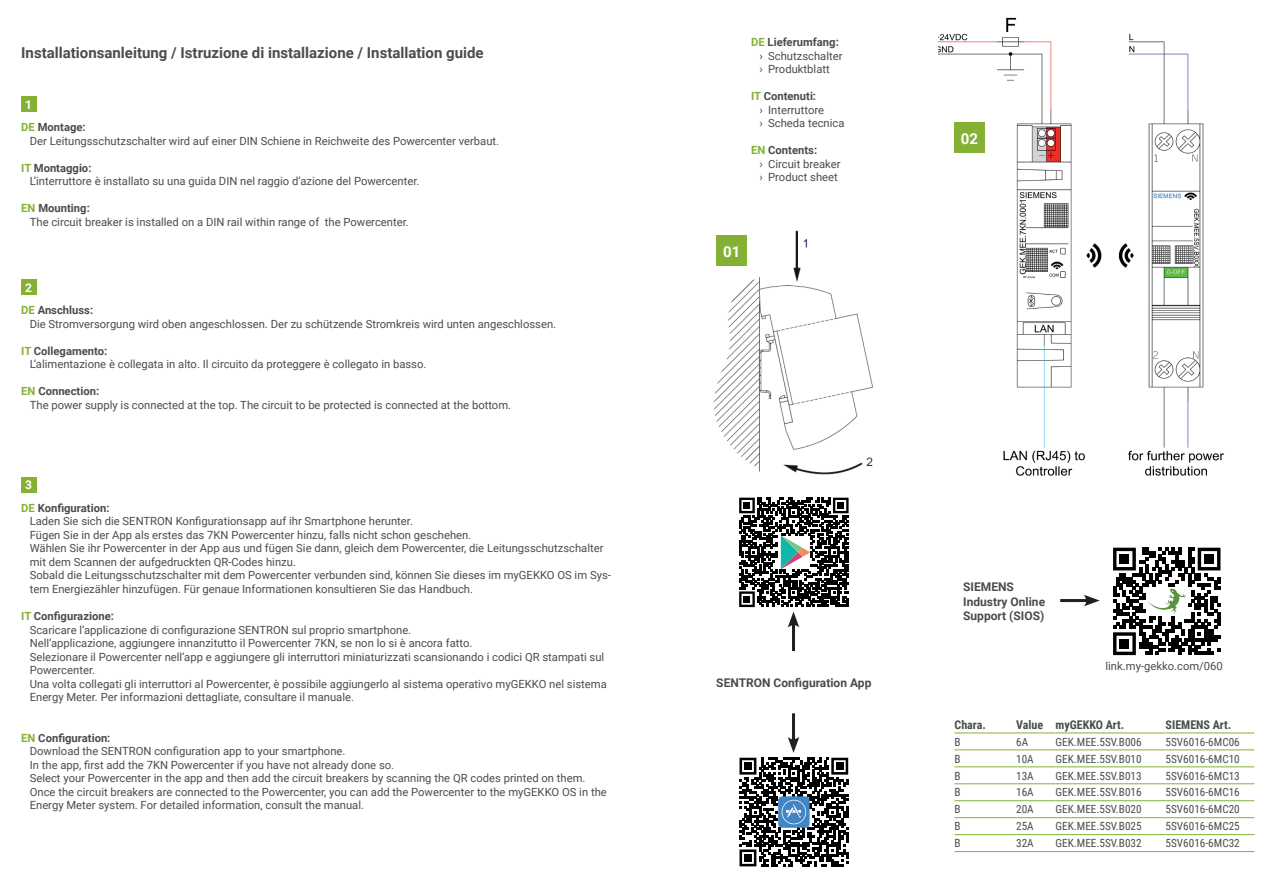
<style>
.page{position:relative;width:1263px;height:893px;background:#fff}
.page>*{position:absolute;margin:0;border:0;box-sizing:border-box;transform-origin:0 0}
.t1{font:700 15px "Roboto";color:#4b4c4d}
.t2{font:700 15px "Roboto";color:#fff}
.t3{font:700 12px/14.4px "Roboto";color:#4b4c4d}
.t4{font:700 12px "Roboto Condensed";color:#4b4c4d}
.t5{font:700 12px "Roboto";color:#fff}
.t6{font:11.25px/13.5px "Roboto";color:#4b4c4d}
.t7{font:11.25px "Roboto Condensed";color:#4b4c4d}
.s1{font-weight:700;color:#84b133}
.s2{font-weight:700}
</style>
<div class="page">
<img style="left:939px;top:17px;width:285px;height:459px">
<div style="left:954px;top:123px;width:30px;height:30px;background:#84b133"></div>
<div style="left:21px;top:97px;width:15px;height:15px;background:#84b133"></div>
<div style="left:21px;top:477px;width:15px;height:15px;background:#84b133"></div>
<div style="left:21px;top:280px;width:15px;height:15px;background:#84b133"></div>
<svg style="left:1113px;top:548px;width:107px;height:107px"></svg>
<div style="left:1119px;top:554px;width:10px;height:10px;background:#000"></div>
<div style="left:1204px;top:554px;width:10px;height:10px;background:#000"></div>
<div style="left:1119px;top:639px;width:10px;height:10px;background:#000"></div>
<img style="left:1146px;top:588px;width:42px;height:27px">
<hr style="left:1060px;top:599px;width:29px;height:3px;background:#231f20">
<svg style="left:1084px;top:595px;width:16px;height:11px"></svg>
<hr style="left:954px;top:750px;width:62px;height:1px;background:#84b133">
<hr style="left:1016px;top:750px;width:39px;height:1px;background:#84b133">
<hr style="left:1055px;top:750px;width:110px;height:1px;background:#84b133">
<hr style="left:1165px;top:750px;width:89px;height:1px;background:#84b133">
<hr style="left:954px;top:767px;width:62px;height:1px;background:#84b133">
<hr style="left:1016px;top:767px;width:39px;height:1px;background:#84b133">
<hr style="left:1055px;top:767px;width:110px;height:1px;background:#84b133">
<hr style="left:1165px;top:767px;width:89px;height:1px;background:#84b133">
<hr style="left:954px;top:783px;width:62px;height:1px;background:#84b133">
<hr style="left:1016px;top:783px;width:39px;height:1px;background:#84b133">
<hr style="left:1055px;top:783px;width:110px;height:1px;background:#84b133">
<hr style="left:1165px;top:783px;width:89px;height:1px;background:#84b133">
<hr style="left:954px;top:800px;width:62px;height:1px;background:#84b133">
<hr style="left:1016px;top:800px;width:39px;height:1px;background:#84b133">
<hr style="left:1055px;top:800px;width:110px;height:1px;background:#84b133">
<hr style="left:1165px;top:800px;width:89px;height:1px;background:#84b133">
<hr style="left:954px;top:817px;width:62px;height:1px;background:#84b133">
<hr style="left:1016px;top:817px;width:39px;height:1px;background:#84b133">
<hr style="left:1055px;top:817px;width:110px;height:1px;background:#84b133">
<hr style="left:1165px;top:817px;width:89px;height:1px;background:#84b133">
<hr style="left:954px;top:834px;width:62px;height:1px;background:#84b133">
<hr style="left:1016px;top:834px;width:39px;height:1px;background:#84b133">
<hr style="left:1055px;top:834px;width:110px;height:1px;background:#84b133">
<hr style="left:1165px;top:834px;width:89px;height:1px;background:#84b133">
<hr style="left:954px;top:851px;width:62px;height:1px;background:#84b133">
<hr style="left:1016px;top:851px;width:39px;height:1px;background:#84b133">
<hr style="left:1055px;top:851px;width:110px;height:1px;background:#84b133">
<hr style="left:1165px;top:851px;width:89px;height:1px;background:#84b133">
<hr style="left:954px;top:733px;width:62px;height:1px;background:#84b133">
<hr style="left:1016px;top:733px;width:39px;height:1px;background:#84b133">
<hr style="left:1055px;top:733px;width:110px;height:1px;background:#84b133">
<hr style="left:1165px;top:733px;width:89px;height:1px;background:#84b133">
<hr style="left:792px;top:713px;width:3px;height:29px;background:#231f20">
<svg style="left:739px;top:737px;width:109px;height:129px"></svg>
<hr style="left:792px;top:622px;width:3px;height:29px;background:#231f20">
<svg style="left:739px;top:498px;width:109px;height:130px"></svg>
<img style="left:713px;top:230px;width:160px;height:245px">
<div style="left:717px;top:236px;width:30px;height:30px;background:#84b133"></div>
<h1 class="t1" style="left:21px;top:42px;width:464px">Installationsanleitung / Istruzione di installazione / Installation guide</h1>
<p class="t5" style="left:25px;top:96px;width:8px">1</p>
<p class="t6" style="left:30px;top:120px;width:471px;text-indent:-8px"><span class="s1">DE</span> <span class="s2">Montage:<br></span>Der Leitungsschutzschalter wird auf einer DIN Schiene in Reichweite des Powercenter verbaut.</p>
<p class="t6" style="left:30px;top:161px;width:391px;text-indent:-9px"><span class="s1">IT</span> <span class="s2">Montaggio:<br></span>L‘interruttore è installato su una guida DIN nel raggio d‘azione del Powercenter.</p>
<p class="t6" style="left:30px;top:201px;width:380px;text-indent:-9px"><span class="s1">EN</span> <span class="s2">Mounting:<br></span>The circuit breaker is installed on a DIN rail within range of the Powercenter.</p>
<p class="t5" style="left:25px;top:279px;width:8px">2</p>
<p class="t6" style="left:30px;top:303px;width:528px;text-indent:-8px"><span class="s1">DE</span> <span class="s2">Anschluss:<br></span>Die Stromversorgung wird oben angeschlossen. Der zu schützende Stromkreis wird unten angeschlossen.</p>
<p class="t6" style="left:30px;top:344px;width:398px;text-indent:-9px"><span class="s1">IT</span> <span class="s2">Collegamento:<br></span>L‘alimentazione è collegata in alto. Il circuito da proteggere è collegato in basso.</p>
<p class="t6" style="left:30px;top:384px;width:483px;text-indent:-9px"><span class="s1">EN</span> <span class="s2">Connection:<br></span>The power supply is connected at the top. The circuit to be protected is connected at the bottom.</p>
<p class="t5" style="left:25px;top:477px;width:8px">3</p>
<p class="t6" style="left:30px;top:501px;width:583px;text-indent:-8px"><span class="s1">DE</span> <span class="s2">Konfiguration:<br></span>Laden Sie sich die SENTRON Konfigurationsapp auf ihr Smartphone herunter.<br>Fügen Sie in der App als erstes das 7KN Powercenter hinzu, falls nicht schon geschehen.<br>Wählen Sie ihr Powercenter in der App aus und fügen Sie dann, gleich dem Powercenter, die Leitungsschutzschalter mit dem Scannen der aufgedruckten QR-Codes hinzu.<br>Sobald die Leitungsschutzschalter mit dem Powercenter verbunden sind, können Sie dieses im myGEKKO OS im Sys&shy;tem Energiezähler hinzufügen. Für genaue Informationen konsultieren Sie das Handbuch.</p>
<p class="t6" style="left:30px;top:609px;width:579px;text-indent:-9px"><span class="s1">IT</span> <span class="s2">Configurazione:<br></span>Scaricare l‘applicazione di configurazione SENTRON sul proprio smartphone.<br>Nell‘applicazione, aggiungere innanzitutto il Powercenter 7KN, se non lo si è ancora fatto.<br>Selezionare il Powercenter nell‘app e aggiungere gli interruttori miniaturizzati scansionando i codici QR stampati sul Powercenter.<br>Una volta collegati gli interruttori al Powercenter, è possibile aggiungerlo al sistema operativo myGEKKO nel sistema Energy Meter. Per informazioni dettagliate, consultare il manuale.</p>
<p class="t6" style="left:30px;top:730px;width:579px;text-indent:-9px"><span class="s1">EN</span> <span class="s2">Configuration:<br></span>Download the SENTRON configuration app to your smartphone.<br>In the app, first add the 7KN Powercenter if you have not already done so.<br>Select your Powercenter in the app and then add the circuit breakers by scanning the QR codes printed on them.<br>Once the circuit breakers are connected to the Powercenter, you can add the Powercenter to the myGEKKO OS in the Energy Meter system. For detailed information, consult the manual.</p>
<p class="t6" style="left:760px;top:35px;width:84px;text-indent:-8px"><span class="s1">DE</span> <span class="s2">Lieferumfang: </span>› Schutzschalter › Produktblatt</p>
<p class="t6" style="left:760px;top:89px;width:86px;text-indent:-9px"><span class="s1">IT</span> <span class="s2">Contenuti:<br></span>› Interruttore<br>› Scheda tecnica</p>
<p class="t6" style="left:760px;top:143px;width:82px;text-indent:-9px"><span class="s1">EN</span> <span class="s2">Contents:<br></span>› Circuit breaker › Product sheet</p>
<h1 class="t2" style="left:723px;top:241px;width:19px">01</h1>
<h1 class="t2" style="left:961px;top:128px;width:19px">02</h1>
<p class="t3" style="left:716px;top:675px;width:157px">SENTRON Configuration App</p>
<p class="t3" style="left:963px;top:580px;width:83px">SIEMENS<br>Industry Online<br>Support (SIOS)</p>
<p class="t6" style="left:1105px;top:659px;width:119px">link.my-gekko.com/060</p>
<p class="t4" style="left:954px;top:716px;width:33px">Chara.</p>
<p class="t4" style="left:1016px;top:716px;width:110px">Value myGEKKO Art.</p>
<p class="t4" style="left:1165px;top:716px;width:67px">SIEMENS Art.</p>
<p class="t7" style="left:954px;top:734px;width:8px">B</p>
<p class="t7" style="left:1016px;top:734px;width:14px">6A</p>
<p class="t7" style="left:1055px;top:734px;width:88px">GEK.MEE.5SV.B006</p>
<p class="t7" style="left:1165px;top:734px;width:76px">5SV6016-6MC06</p>
<p class="t7" style="left:954px;top:751px;width:8px">B</p>
<p class="t7" style="left:1016px;top:751px;width:19px">10A</p>
<p class="t7" style="left:1055px;top:751px;width:88px">GEK.MEE.5SV.B010</p>
<p class="t7" style="left:1165px;top:751px;width:76px">5SV6016-6MC10</p>
<p class="t7" style="left:954px;top:768px;width:8px">B</p>
<p class="t7" style="left:1016px;top:768px;width:19px">13A</p>
<p class="t7" style="left:1055px;top:768px;width:88px">GEK.MEE.5SV.B013</p>
<p class="t7" style="left:1165px;top:768px;width:76px">5SV6016-6MC13</p>
<p class="t7" style="left:954px;top:785px;width:8px">B</p>
<p class="t7" style="left:1016px;top:785px;width:19px">16A</p>
<p class="t7" style="left:1055px;top:785px;width:88px">GEK.MEE.5SV.B016</p>
<p class="t7" style="left:1165px;top:785px;width:76px">5SV6016-6MC16</p>
<p class="t7" style="left:954px;top:801px;width:8px">B</p>
<p class="t7" style="left:1016px;top:801px;width:19px">20A</p>
<p class="t7" style="left:1055px;top:801px;width:88px">GEK.MEE.5SV.B020</p>
<p class="t7" style="left:1165px;top:801px;width:76px">5SV6016-6MC20</p>
<p class="t7" style="left:954px;top:818px;width:8px">B</p>
<p class="t7" style="left:1016px;top:818px;width:19px">25A</p>
<p class="t7" style="left:1055px;top:818px;width:88px">GEK.MEE.5SV.B025</p>
<p class="t7" style="left:1165px;top:818px;width:76px">5SV6016-6MC25</p>
<p class="t7" style="left:954px;top:835px;width:8px">B</p>
<p class="t7" style="left:1016px;top:835px;width:19px">32A</p>
<p class="t7" style="left:1055px;top:835px;width:88px">GEK.MEE.5SV.B032</p>
<p class="t7" style="left:1165px;top:835px;width:76px">5SV6016-6MC32</p>
</div>
